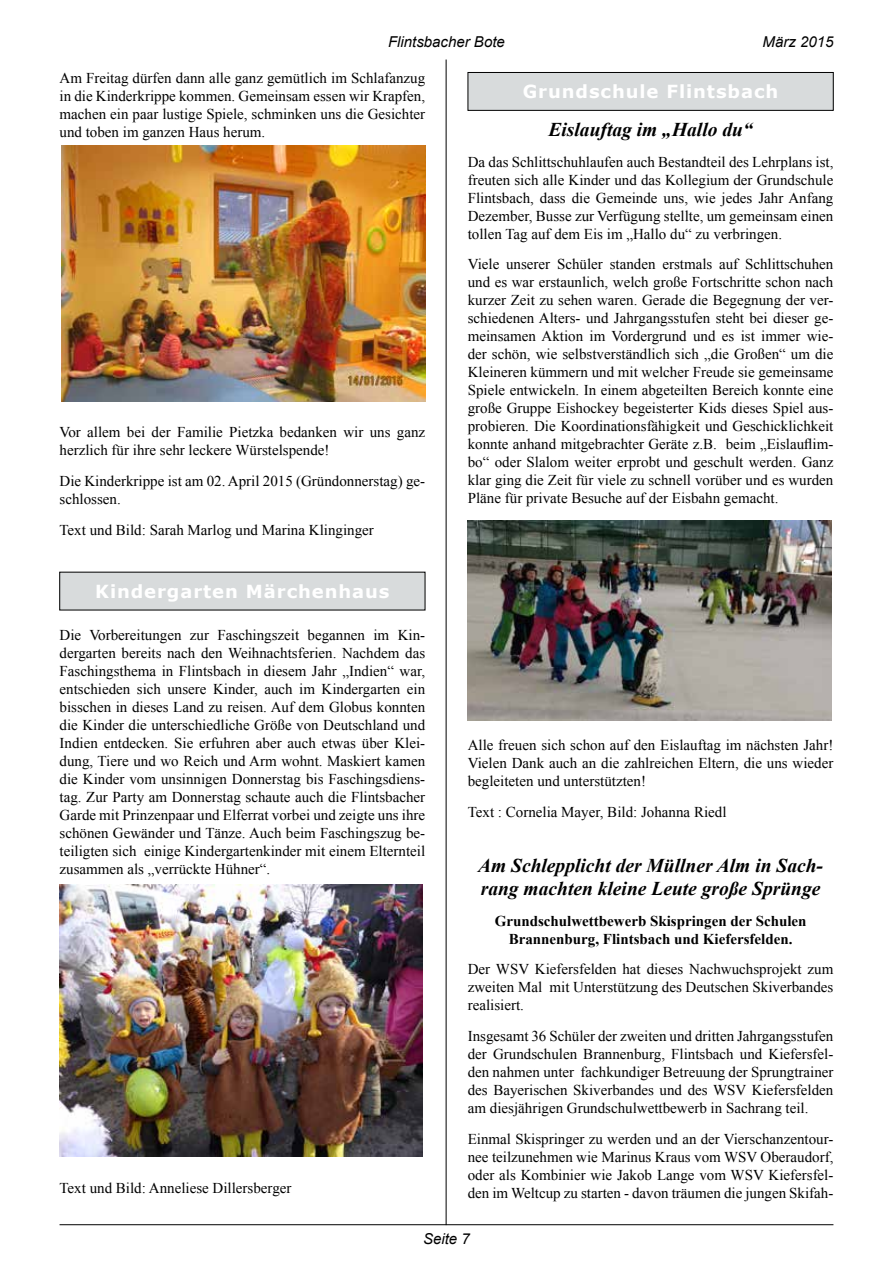
<style>
.page{position:relative;width:893px;height:1263px;background:#fff}
.page>*{position:absolute;margin:0;border:0;box-sizing:border-box;transform-origin:0 0}
.t1{font:italic 700 19.5px/23.4px "Times New Roman";color:#000}
.t2{font:700 18px "Verdana";letter-spacing:.05em;color:#fff}
.t3{font:15px/18px "Times New Roman";color:#000;text-align:justify}
.t4{font:700 15px/18px "Times New Roman";color:#000;text-align:center}
.t5{font:italic 15px "Arial";color:#000}
</style>
<div class="page">
<hr style="left:60px;top:1224px;width:773px;height:1px;background:#000">
<hr style="left:446px;top:60px;width:1px;height:1165px;background:#000">
<div style="left:60px;top:572px;width:365px;height:38px;background:#d8dbdc"></div>
<img style="left:62px;top:145px;width:363px;height:257px">
<img style="left:60px;top:884px;width:362px;height:273px">
<div style="left:468px;top:72px;width:365px;height:38px;background:#d8dbdc"></div>
<div style="left:468px;top:72px;width:365px;height:39px;border:1px solid #000"></div>
<img style="left:468px;top:521px;width:364px;height:200px">
<p class="t5" style="left:388px;top:32px;width:118px">Flintsbacher Bote</p>
<p class="t5" style="left:763px;top:32px;width:72px">März 2015</p>
<p class="t3" style="left:60px;top:68px;width:367px">Am Freitag dürfen dann alle ganz gemütlich im Schlafanzug in die Kinderkrippe kommen. Gemeinsam essen wir Krapfen, machen ein paar lustige Spiele, schminken uns die Gesichter und toben im ganzen Haus herum.</p>
<p class="t3" style="left:60px;top:423px;width:367px">Vor allem bei der Familie Pietzka bedanken wir uns ganz herzlich für ihre sehr leckere Würstelspende!</p>
<p class="t3" style="left:60px;top:472px;width:367px">Die Kinderkrippe ist am 02. April 2015 (Gründonnerstag) ge&shy;schlossen.</p>
<p class="t3" style="left:60px;top:521px;width:316px">Text und Bild: Sarah Marlog und Marina Klinginger</p>
<p class="t2" style="left:95px;top:579px;width:296px">Kindergarten Märchenhaus</p>
<p class="t3" style="left:60px;top:625px;width:367px">Die Vorbereitungen zur Faschingszeit begannen im Kin&shy;dergarten bereits nach den Weihnachtsferien. Nachdem das Faschingsthema in Flintsbach in diesem Jahr „Indien“ war, entschieden sich unsere Kinder, auch im Kindergarten ein bisschen in dieses Land zu reisen. Auf dem Globus konnten die Kinder die unterschiedliche Größe von Deutschland und Indien entdecken. Sie erfuhren aber auch etwas über Klei&shy;dung, Tiere und wo Reich und Arm wohnt. Maskiert kamen die Kinder vom unsinnigen Donnerstag bis Faschingsdiens&shy;tag. Zur Party am Donnerstag schaute auch die Flintsbacher Garde mit Prinzenpaar und Elferrat vorbei und zeigte uns ihre schönen Gewänder und Tänze. Auch beim Faschingszug be&shy;teiligten sich einige Kindergartenkinder mit einem Elternteil zusammen als „verrückte Hühner“.</p>
<p class="t3" style="left:60px;top:1178px;width:233px">Text und Bild: Anneliese Dillersberger</p>
<p class="t2" style="left:523px;top:79px;width:257px">Grundschule Flintsbach</p>
<h1 class="t1" style="left:548px;top:117px;width:206px">Eislauftag im „Hallo du“</h1>
<p class="t3" style="left:468px;top:152px;width:367px">Da das Schlittschuhlaufen auch Bestandteil des Lehrplans ist, freuten sich alle Kinder und das Kollegium der Grundschule Flintsbach, dass die Gemeinde uns, wie jedes Jahr Anfang Dezember, Busse zur Verfügung stellte, um gemeinsam einen tollen Tag auf dem Eis im „Hallo du“ zu verbringen.</p>
<p class="t3" style="left:468px;top:255px;width:367px">Viele unserer Schüler standen erstmals auf Schlittschuhen und es war erstaunlich, welch große Fortschritte schon nach kurzer Zeit zu sehen waren. Gerade die Begegnung der ver&shy;schiedenen Alters- und Jahrgangsstufen steht bei dieser ge&shy;meinsamen Aktion im Vordergrund und es ist immer wie&shy;der schön, wie selbstverständlich sich „die Großen“ um die Kleineren kümmern und mit welcher Freude sie gemeinsame Spiele entwickeln. In einem abgeteilten Bereich konnte eine große Gruppe Eishockey begeisterter Kids dieses Spiel aus&shy;probieren. Die Koordinationsfähigkeit und Geschicklichkeit konnte anhand mitgebrachter Geräte z.B. beim „Eislauflim&shy;bo“ oder Slalom weiter erprobt und geschult werden. Ganz klar ging die Zeit für viele zu schnell vorüber und es wurden Pläne für private Besuche auf der Eisbahn gemacht.</p>
<p class="t3" style="left:468px;top:736px;width:367px">Alle freuen sich schon auf den Eislauftag im nächsten Jahr!<br>Vielen Dank auch an die zahlreichen Eltern, die uns wieder begleiteten und unterstützten!</p>
<p class="t3" style="left:468px;top:803px;width:260px">Text : Cornelia Mayer, Bild: Johanna Riedl</p>
<h1 class="t1" style="left:478px;top:853px;width:346px">Am Schlepplicht der Müllner Alm in Sach&shy;rang machten kleine Leute große Sprünge</h1>
<p class="t4" style="left:495px;top:911px;width:313px">Grundschulwettbewerb Skispringen der Schulen<br>Brannenburg, Flintsbach und Kiefersfelden.</p>
<p class="t3" style="left:468px;top:960px;width:367px">Der WSV Kiefersfelden hat dieses Nachwuchsprojekt zum zweiten Mal mit Unterstützung des Deutschen Skiverbandes realisiert.</p>
<p class="t3" style="left:468px;top:1027px;width:367px">Insgesamt 36 Schüler der zweiten und dritten Jahrgangsstufen der Grundschulen Brannenburg, Flintsbach und Kiefersfel&shy;den nahmen unter fachkundiger Betreuung der Sprungtrainer des Bayerischen Skiverbandes und des WSV Kiefersfelden am diesjährigen Grundschulwettbewerb in Sachrang teil.</p>
<p class="t3" style="left:468px;top:1130px;width:367px">Einmal Skispringer zu werden und an der Vierschanzentour&shy;nee teilzunehmen wie Marinus Kraus vom WSV Oberaudorf, oder als Kombinier wie Jakob Lange vom WSV Kiefersfel&shy;den im Weltcup zu starten - davon träumen die jungen Skifah-</p>
<p class="t5" style="left:423px;top:1229px;width:48px">Seite 7</p>
</div>
